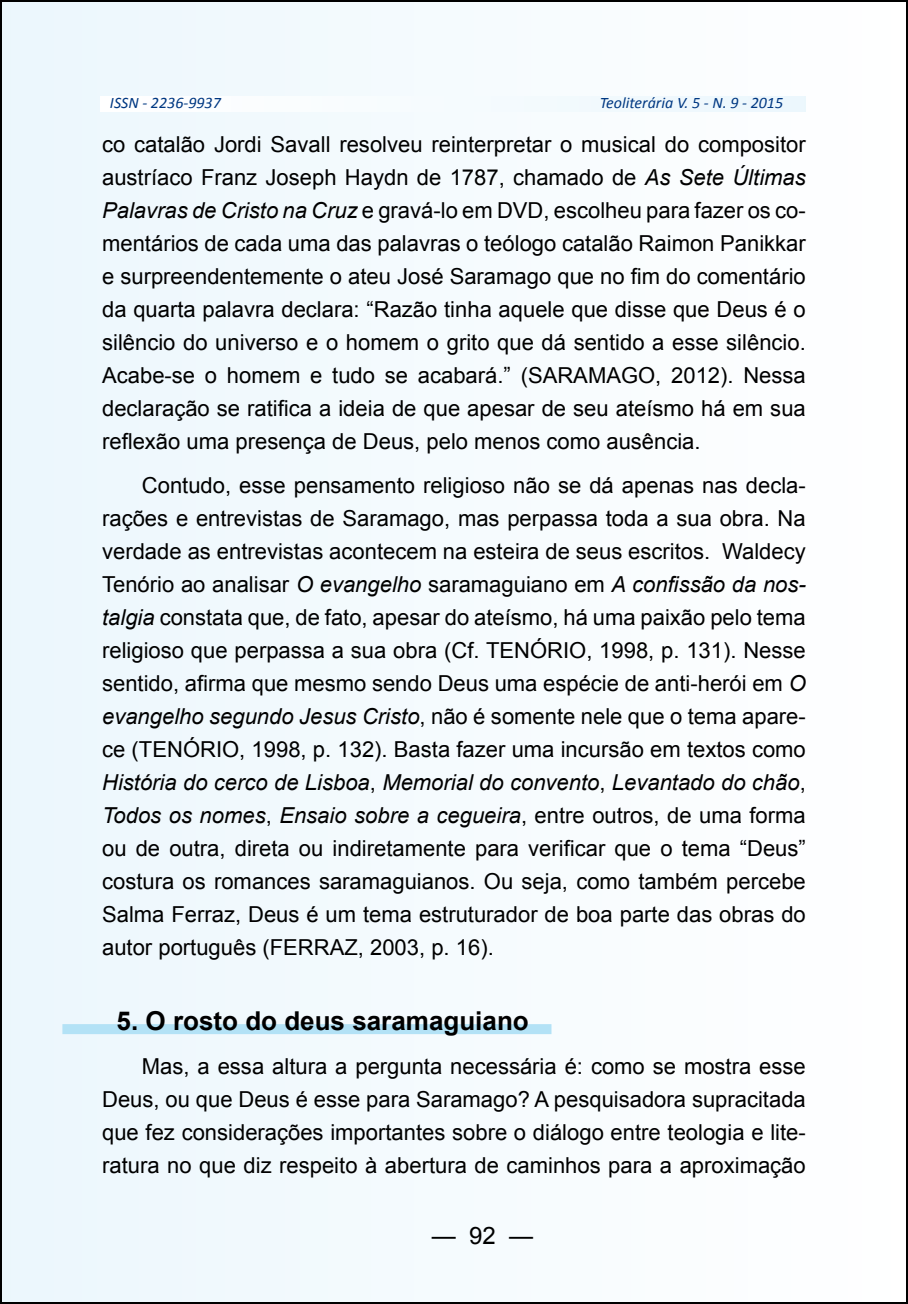
<style>
.page{position:relative;width:908px;height:1304px;background:#fff}
.page>*{position:absolute;margin:0;border:0;box-sizing:border-box;transform-origin:0 0}
.t1{font:700 26px "Arial";color:#000}
.t2{font:24px "Arial";color:#000}
.t3{font:22px/33px "Arial";color:#000;text-align:justify}
.t4{font:italic 16px "Calibri";color:#003882}
.s1{font-style:italic}
</style>
<div class="page">
<div style="left:1px;top:1px;width:905px;height:1302px;background:#f5fbfe"></div>
<div style="left:62px;top:1024px;width:489px;height:10px;background:#b3e2f6"></div>
<p class="t4" style="left:110px;top:93px;width:112px">ISSN - 2236-9937</p>
<p class="t4" style="left:599px;top:93px;width:185px">Teoliterária V. 5 - N. 9 - 2015</p>
<p class="t3" style="left:102px;top:128px;width:704px">co catalão Jordi Savall resolveu reinterpretar o musical do compositor austríaco Franz Joseph Haydn de 1787, chamado de <span class="s1">As Sete Últimas Palavras de Cristo na Cruz</span> e gravá-lo em DVD, escolheu para fazer os co&shy;mentários de cada uma das palavras o teólogo catalão Raimon Panikkar e surpreendentemente o ateu José Saramago que no fim do comentário da quarta palavra declara: “Razão tinha aquele que disse que Deus é o silêncio do universo e o homem o grito que dá sentido a esse silêncio.<br>Acabe-se o homem e tudo se acabará.” (SARAMAGO, 2012). Nessa declaração se ratifica a ideia de que apesar de seu ateísmo há em sua reflexão uma presença de Deus, pelo menos como ausência.</p>
<p class="t3" style="left:102px;top:469px;width:705px;text-indent:40px">Contudo, esse pensamento religioso não se dá apenas nas decla&shy;rações e entrevistas de Saramago, mas perpassa toda a sua obra. Na verdade as entrevistas acontecem na esteira de seus escritos. Waldecy Tenório ao analisar <span class="s1">O evangelho</span> saramaguiano em <span class="s1">A confissão da nos&shy;talgia</span> constata que, de fato, apesar do ateísmo, há uma paixão pelo tema religioso que perpassa a sua obra (Cf. TENÓRIO, 1998, p. 131). Nesse sentido, afirma que mesmo sendo Deus uma espécie de anti-herói em <span class="s1">O evangelho segundo Jesus Cristo</span>, não é somente nele que o tema apare&shy;ce (TENÓRIO, 1998, p. 132). Basta fazer uma incursão em textos como <span class="s1">História do cerco de Lisboa</span>, <span class="s1">Memorial do convento</span>, <span class="s1">Levantado do chão</span>, <span class="s1">Todos os nomes</span>, <span class="s1">Ensaio sobre a cegueira</span>, entre outros, de uma forma ou de outra, direta ou indiretamente para verificar que o tema “Deus” costura os romances saramaguianos. Ou seja, como também percebe Salma Ferraz, Deus é um tema estruturador de boa parte das obras do autor português (FERRAZ, 2003, p. 16).</p>
<p class="t1" style="left:117px;top:1003px;width:413px">5. O rosto do deus saramaguiano</p>
<p class="t3" style="left:102px;top:1050px;width:705px;text-indent:40px">Mas, a essa altura a pergunta necessária é: como se mostra esse Deus, ou que Deus é esse para Saramago? A pesquisadora supracitada que fez considerações importantes sobre o diálogo entre teologia e lite&shy;ratura no que diz respeito à abertura de caminhos para a aproximação</p>
<p class="t2" style="left:431px;top:1219px;width:103px">— 92 —</p>
</div>
